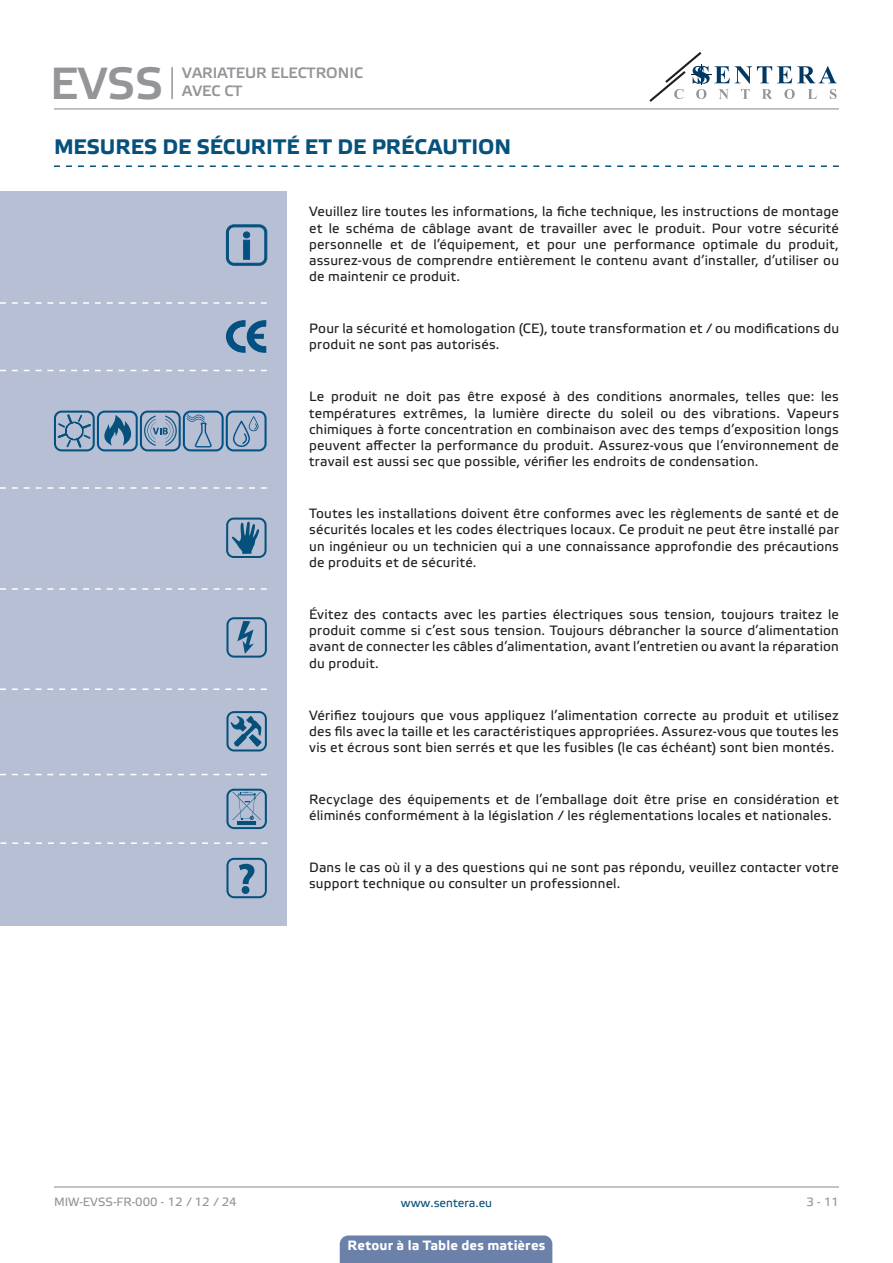
<style>
.page{position:relative;width:893px;height:1263px;background:#fff}
.page>*{position:absolute;margin:0;border:0;box-sizing:border-box;transform-origin:0 0}
.t1{font:45px "Etelka Medium Pro";color:#939598}
.t2{font:700 21px "Etelka Text Pro";letter-spacing:.005em;color:#06517c}
.t3{font:15px/18px "Etelka Medium Pro";color:#939598}
.body{font:13.5px/16.2px "Etelka Text Pro";letter-spacing:.015em;color:#231f20;text-align:justify}
.t4{font:700 13.5px "Etelka Text Pro";letter-spacing:.01em;color:#fff}
.t5{font:12px "Etelka Text Pro";color:#939598}
.t6{font:12px "Etelka Text Pro";color:#06517c}
</style>
<div class="page">
<hr style="left:54px;top:108px;width:785px;height:1px;background:#939598">
<hr style="left:54px;top:1186px;width:785px;height:1px;background:#939598">
<svg style="left:649px;top:52px;width:188px;height:50px"></svg>
<div style="left:340px;top:1235px;width:212px;height:28px;background:#6c81aa"></div>
<div style="left:0;top:191px;width:287px;height:735px;background:#b7bfd5"></div>
<svg style="left:54px;top:165px;width:785px;height:2px"></svg>
<svg style="left:226px;top:225px;width:41px;height:40px"></svg>
<svg style="left:226px;top:320px;width:41px;height:33px"></svg>
<svg style="left:54px;top:411px;width:213px;height:40px"></svg>
<svg style="left:226px;top:518px;width:41px;height:40px"></svg>
<svg style="left:226px;top:617px;width:41px;height:41px"></svg>
<svg style="left:226px;top:711px;width:41px;height:40px"></svg>
<svg style="left:226px;top:789px;width:41px;height:40px"></svg>
<svg style="left:226px;top:858px;width:41px;height:40px"></svg>
<svg style="left:0;top:302px;width:267px;height:2px"></svg>
<svg style="left:0;top:370px;width:267px;height:1px"></svg>
<svg style="left:0;top:487px;width:267px;height:2px"></svg>
<svg style="left:1px;top:842px;width:266px;height:2px"></svg>
<svg style="left:0;top:588px;width:267px;height:2px"></svg>
<svg style="left:0;top:688px;width:267px;height:2px"></svg>
<svg style="left:0;top:774px;width:267px;height:1px"></svg>
<hr style="left:171px;top:67px;width:2px;height:32px;background:#939598">
<h1 class="t1" style="left:50px;top:59px;width:115px">EVSS</h1>
<p class="t3" style="left:182px;top:65px;width:182px">VARIATEUR ELECTRONIC<br>AVEC CT</p>
<p class="t2" style="left:54px;top:135px;width:459px">MESURES DE SÉCURITÉ ET DE PRÉCAUTION</p>
<p class="body" style="left:309px;top:204px;width:531px">Veuillez lire toutes les informations, la fiche technique, les instructions de montage et le schéma de câblage avant de travailler avec le produit. Pour votre sécurité personnelle et de l’équipement, et pour une performance optimale du produit, assurez-vous de comprendre entièrement le contenu avant d’installer, d’utiliser ou de maintenir ce produit.</p>
<p class="body" style="left:309px;top:321px;width:531px">Pour la sécurité et homologation (CE), toute transformation et / ou modifications du produit ne sont pas autorisés.</p>
<p class="body" style="left:309px;top:389px;width:531px">Le produit ne doit pas être exposé à des conditions anormales, telles que: les températures extrêmes, la lumière directe du soleil ou des vibrations. Vapeurs chimiques à forte concentration en combinaison avec des temps d’exposition longs peuvent affecter la performance du produit. Assurez-vous que l’environnement de travail est aussi sec que possible, vérifier les endroits de condensation.</p>
<p class="body" style="left:309px;top:506px;width:531px">Toutes les installations doivent être conformes avec les règlements de santé et de sécurités locales et les codes électriques locaux. Ce produit ne peut être installé par un ingénieur ou un technicien qui a une connaissance approfondie des précautions de produits et de sécurité.</p>
<p class="body" style="left:309px;top:607px;width:531px">Évitez des contacts avec les parties électriques sous tension, toujours traitez le produit comme si c’est sous tension. Toujours débrancher la source d’alimentation avant de connecter les câbles d’alimentation, avant l’entretien ou avant la réparation du produit.</p>
<p class="body" style="left:309px;top:708px;width:531px">Vérifiez toujours que vous appliquez l’alimentation correcte au produit et utilisez des fils avec la taille et les caractéristiques appropriées. Assurez-vous que toutes les vis et écrous sont bien serrés et que les fusibles (le cas échéant) sont bien montés.</p>
<p class="body" style="left:309px;top:792px;width:531px">Recyclage des équipements et de l’emballage doit être prise en considération et éliminés conformément à la législation / les réglementations locales et nationales.</p>
<p class="body" style="left:309px;top:860px;width:531px">Dans le cas où il y a des questions qui ne sont pas répondu, veuillez contacter votre support technique ou consulter un professionnel.</p>
<p class="t5" style="left:54px;top:1195px;width:184px">MIW-EVSS-FR-000 - 12 / 12 / 24</p>
<p class="t6" style="left:401px;top:1196px;width:93px">www.sentera.eu</p>
<p class="t5" style="left:806px;top:1195px;width:34px">3 - 11</p>
<p class="t4" style="left:348px;top:1238px;width:199px">Retour à la Table des matières</p>
</div>
